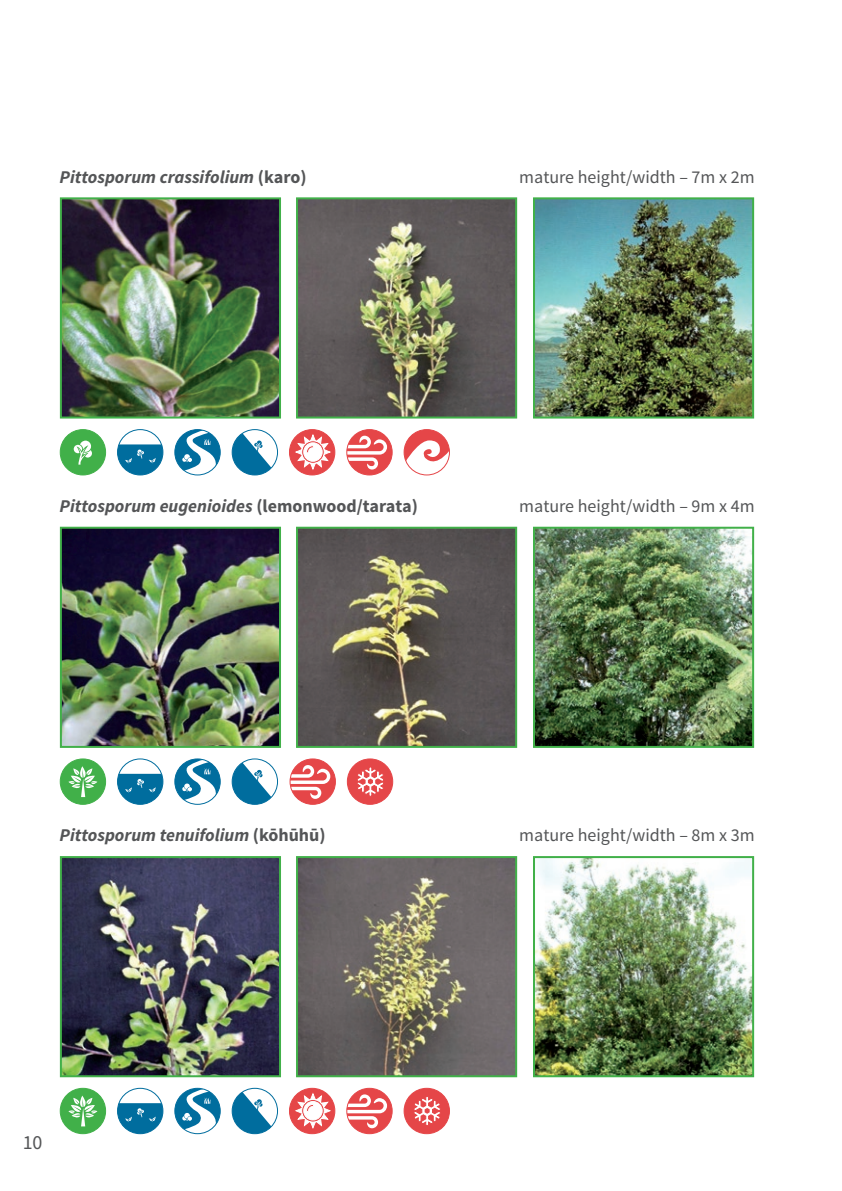
<style>
.page{position:relative;width:842px;height:1191px;background:#fff}
.page>*{position:absolute;margin:0;border:0;box-sizing:border-box;transform-origin:0 0}
.t1{font:20px "Source Sans Pro";color:#545557}
.t2{font:italic 700 18px "Source Sans Pro";color:#545557}
.t3{font:18px "Source Sans Pro";color:#545557}
.s1{font-style:normal}
</style>
<div class="page">
<div style="left:289px;top:429px;width:46px;height:46px;background:#e54648;border-radius:50%"></div>
<div style="left:289px;top:429px;width:46px;height:46px;border:1px solid #e54648;border-radius:50%"></div>
<svg style="left:295px;top:434px;width:35px;height:36px"></svg>
<svg style="left:404px;top:429px;width:45px;height:40px"></svg>
<div style="left:232px;top:429px;width:46px;height:46px;border:1px solid #006d9e;border-radius:50%"></div>
<svg style="left:232px;top:433px;width:39px;height:42px"></svg>
<svg style="left:347px;top:429px;width:45px;height:46px"></svg>
<div style="left:346px;top:429px;width:47px;height:46px;border:1px solid #e54648;border-radius:50%"></div>
<svg style="left:175px;top:429px;width:45px;height:46px"></svg>
<svg style="left:175px;top:429px;width:45px;height:41px"></svg>
<svg style="left:118px;top:444px;width:45px;height:31px"></svg>
<div style="left:60px;top:429px;width:46px;height:46px;background:#41b049;border-radius:50%"></div>
<div style="left:60px;top:429px;width:46px;height:46px;border:1px solid #41b049;border-radius:50%"></div>
<svg style="left:74px;top:440px;width:18px;height:24px"></svg>
<img style="left:63px;top:200px;width:215px;height:215px">
<div style="left:60px;top:197px;width:221px;height:221px;border:2px solid #41b049"></div>
<img style="left:299px;top:200px;width:215px;height:215px">
<div style="left:296px;top:197px;width:221px;height:221px;border:2px solid #41b049"></div>
<img style="left:536px;top:200px;width:215px;height:215px">
<div style="left:533px;top:197px;width:221px;height:221px;border:2px solid #41b049"></div>
<div style="left:232px;top:758px;width:46px;height:46px;border:1px solid #006d9e;border-radius:50%"></div>
<svg style="left:232px;top:762px;width:39px;height:42px"></svg>
<div style="left:347px;top:759px;width:46px;height:45px;background:#e54648;border-radius:50%"></div>
<div style="left:347px;top:758px;width:46px;height:46px;border:1px solid #e54648;border-radius:50%"></div>
<svg style="left:357px;top:767px;width:26px;height:29px"></svg>
<svg style="left:175px;top:759px;width:45px;height:41px"></svg>
<svg style="left:290px;top:760px;width:45px;height:44px"></svg>
<div style="left:290px;top:758px;width:46px;height:47px;border:1px solid #e54648;border-radius:50%"></div>
<svg style="left:118px;top:759px;width:45px;height:45px"></svg>
<svg style="left:118px;top:774px;width:45px;height:30px"></svg>
<div style="left:60px;top:759px;width:46px;height:45px;background:#41b049;border-radius:50%"></div>
<div style="left:60px;top:758px;width:46px;height:46px;border:1px solid #41b049;border-radius:50%"></div>
<svg style="left:68px;top:766px;width:29px;height:31px"></svg>
<img style="left:63px;top:530px;width:215px;height:215px">
<div style="left:60px;top:527px;width:221px;height:221px;border:2px solid #41b049"></div>
<img style="left:299px;top:530px;width:215px;height:215px">
<div style="left:296px;top:527px;width:221px;height:221px;border:2px solid #41b049"></div>
<img style="left:536px;top:530px;width:215px;height:215px">
<div style="left:533px;top:527px;width:221px;height:221px;border:2px solid #41b049"></div>
<div style="left:289px;top:1088px;width:46px;height:45px;background:#e54648;border-radius:50%"></div>
<div style="left:289px;top:1088px;width:46px;height:46px;border:1px solid #e54648;border-radius:50%"></div>
<svg style="left:295px;top:1093px;width:35px;height:35px"></svg>
<svg style="left:347px;top:1089px;width:44px;height:44px"></svg>
<div style="left:346px;top:1087px;width:47px;height:47px;border:1px solid #e54648;border-radius:50%"></div>
<div style="left:404px;top:1088px;width:45px;height:45px;background:#e54648;border-radius:50%"></div>
<div style="left:404px;top:1088px;width:46px;height:46px;border:1px solid #e54648;border-radius:50%"></div>
<svg style="left:414px;top:1097px;width:26px;height:28px"></svg>
<div style="left:232px;top:1088px;width:46px;height:46px;border:1px solid #006d9e;border-radius:50%"></div>
<svg style="left:232px;top:1092px;width:39px;height:41px"></svg>
<svg style="left:175px;top:1088px;width:45px;height:41px"></svg>
<div style="left:117px;top:1088px;width:46px;height:46px;border:1px solid #006d9e;border-radius:50%"></div>
<svg style="left:118px;top:1103px;width:45px;height:30px"></svg>
<div style="left:60px;top:1088px;width:46px;height:45px;background:#41b049;border-radius:50%"></div>
<div style="left:60px;top:1088px;width:46px;height:46px;border:1px solid #41b049;border-radius:50%"></div>
<svg style="left:68px;top:1095px;width:29px;height:31px"></svg>
<img style="left:63px;top:859px;width:215px;height:215px">
<div style="left:60px;top:856px;width:221px;height:221px;border:2px solid #41b049"></div>
<img style="left:299px;top:859px;width:215px;height:215px">
<div style="left:296px;top:856px;width:221px;height:221px;border:2px solid #41b049"></div>
<img style="left:536px;top:859px;width:215px;height:215px">
<div style="left:533px;top:856px;width:221px;height:221px;border:2px solid #41b049"></div>
<p class="t2" style="left:60px;top:165px;width:248px">Pittosporum crassifolium <span class="s1">(karo)</span></p>
<p class="t3" style="left:519px;top:165px;width:237px">mature height/width – 7m x 2m</p>
<p class="t2" style="left:60px;top:494px;width:360px">Pittosporum eugenioides <span class="s1">(lemonwood/tarata)</span></p>
<p class="t3" style="left:519px;top:495px;width:237px">mature height/width – 9m x 4m</p>
<p class="t2" style="left:60px;top:823px;width:268px">Pittosporum tenuifolium <span class="s1">(kōhūhū)</span></p>
<p class="t3" style="left:519px;top:824px;width:237px">mature height/width – 8m x 3m</p>
<p class="t1" style="left:23px;top:1130px;width:21px">10</p>
</div>
